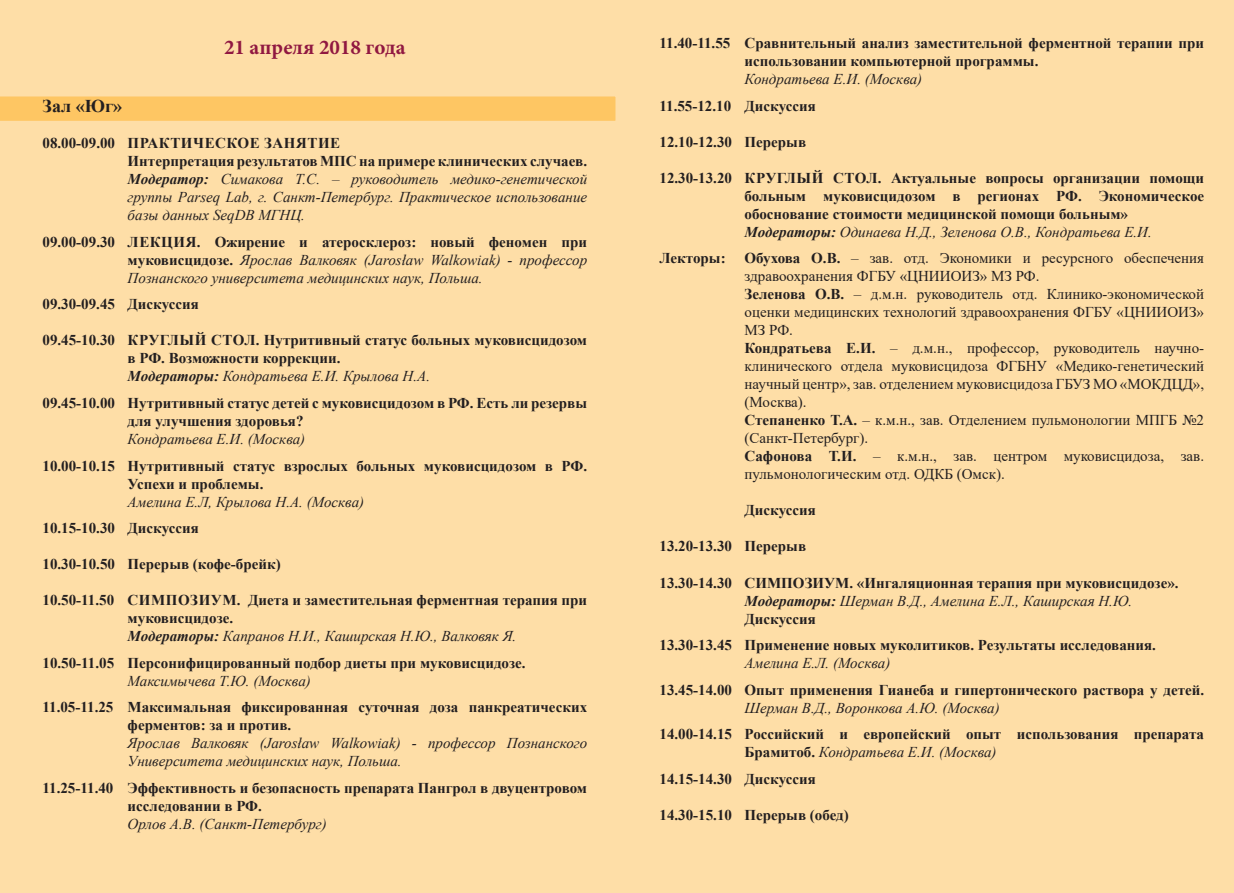
<style>
.page{position:relative;width:1234px;height:893px;background:#fff}
.page>*{position:absolute;margin:0;border:0;box-sizing:border-box;transform-origin:0 0}
.t1{font:700 21px "Minion Pro";color:#901841}
.t2{font:700 18px "Times New Roman";color:#231f20}
.t3{font:700 15px/18px "Times New Roman";color:#231f20}
.t4{font:italic 15px/18px "Times New Roman";color:#231f20}
.t5{font:15px/18px "Times New Roman";color:#231f20}
.s1{font-weight:700;font-style:normal}
.s2{font-weight:700}
.s3{font-style:italic}
.s4{font-weight:400;font-style:italic}
</style>
<div class="page">
<div style="left:0;top:0;width:1233px;height:893px;background:#fedea7"></div>
<svg style="left:0;top:96px;width:616px;height:25px;background:#fec664"></svg>
<h1 class="t1" style="left:224px;top:32px;width:183px">21 апреля 2018 года</h1>
<p class="t2" style="left:43px;top:93px;width:81px">Зал «Юг»</p>
<p class="t3" style="left:43px;top:134px;width:110px">08.00-09.00 Практическое</p>
<p class="t3" style="left:264px;top:134px;width:12px">зан</p>
<p class="t4" style="left:128px;top:134px;width:461px;text-indent:168px"><span class="s1">ятие<br>Интерпретация результатов МПС на примере клинических случаев.<br></span><span class="s2">Модератор:</span> Симакова Т.С. – руководитель медико-генетической группы Parseq Lab, г. Санкт-Петербург. Практическое использование базы данных SeqDB МГНЦ.</p>
<p class="t4" style="left:128px;top:233px;width:461px;text-align:justify;text-indent:-85px"><span class="s1">09.00-09.30 Лекция. Ожирение и атеросклероз: новый феномен при муковисцидозе.</span> Ярослав Валковяк (Jarosław Walkowiak) - профессор Познанского университета медицинских наук, Польша.</p>
<p class="t3" style="left:43px;top:295px;width:158px">09.30-09.45 Дискуссия</p>
<p class="t3" style="left:43px;top:331px;width:108px">09.45-10.30 Кругл</p>
<p class="t3" style="left:179px;top:331px;width:44px">ый стол</p>
<p class="t3" style="left:128px;top:331px;width:461px;text-indent:128px">. Нутритивный статус больных муковисцидозом в РФ. Возможности коррекции.<br><span class="s3">Модераторы:</span> <span class="s4">Кондратьева Е.И. Крылова Н.А.</span></p>
<p class="t3" style="left:128px;top:393px;width:461px;text-indent:-85px">09.45-10.00 Нутритивный статус детей с муковисцидозом в РФ. Есть ли резервы для улучшения здоровья?</p>
<p class="t4" style="left:128px;top:430px;width:179px">Кондратьева Е.И. (Москва)</p>
<p class="t3" style="left:128px;top:456px;width:461px;text-indent:-85px">10.00-10.15 Нутритивный статус взрослых больных муковисцидозом в РФ.<br>Успехи и проблемы.</p>
<p class="t4" style="left:128px;top:492px;width:238px">Амелина Е.Л, Крылова Н.А. (Москва)</p>
<p class="t3" style="left:43px;top:519px;width:158px">10.15-10.30 Дискуссия</p>
<p class="t3" style="left:43px;top:555px;width:240px">10.30-10.50 Перерыв (кофе-брейк)</p>
<p class="t3" style="left:43px;top:591px;width:110px">10.50-11.50 Симпозиум</p>
<p class="t3" style="left:237px;top:591px;width:351px">. Диета и заместительная ферментная терапия при</p>
<p class="t4" style="left:128px;top:609px;width:390px"><span class="s1">муковисцидозе.<br></span><span class="s2">Модераторы:</span> Капранов Н.И., Каширская Н.Ю., Валковяк Я.</p>
<p class="t3" style="left:43px;top:653px;width:484px">10.50-11.05 Персонифицированный подбор диеты при муковисцидозе.</p>
<p class="t4" style="left:128px;top:671px;width:185px">Максимычева Т.Ю. (Москва)</p>
<p class="t3" style="left:128px;top:698px;width:461px;text-indent:-85px">11.05-11.25 Максимальная фиксированная суточная доза панкреатических ферментов: за и против.</p>
<p class="t4" style="left:128px;top:734px;width:461px">Ярослав Валковяк (Jarosław Walkowiak) - профессор Познанского<br>Университета медицинских наук, Польша.</p>
<p class="t3" style="left:128px;top:778px;width:461px;text-indent:-85px">11.25-11.40 Эффективность и безопасность препарата Пангрол в двуцентровом исследовании в РФ.</p>
<p class="t4" style="left:128px;top:814px;width:200px">Орлов А.В. (Санкт-Петербург)</p>
<p class="t3" style="left:744px;top:34px;width:461px;text-indent:-85px">11.40-11.55 Сравнительный анализ заместительной ферментной терапии при использовании компьютерной программы.</p>
<p class="t4" style="left:744px;top:70px;width:179px">Кондратьева Е.И. (Москва)</p>
<p class="t3" style="left:659px;top:96px;width:158px">11.55-12.10 Дискуссия</p>
<p class="t3" style="left:659px;top:132px;width:148px">12.10-12.30 Перерыв</p>
<p class="t3" style="left:659px;top:168px;width:108px">12.30-13.20 Кругл</p>
<p class="t3" style="left:796px;top:168px;width:49px">ый стол</p>
<p class="t3" style="left:744px;top:168px;width:461px;text-indent:133px">. Актуальные вопросы организации помощи больным муковисцидозом в регионах РФ. Экономическое обоснование стоимости медицинской помощи больным» <span class="s3">Модераторы:</span> <span class="s4">Одинаева Н.Д., Зеленова О.В., Кондратьева Е.И.</span></p>
<p class="t3" style="left:659px;top:249px;width:68px">Лекторы:</p>
<p class="t5" style="left:744px;top:249px;width:461px"><span class="s2">Обухова О.В.</span> – зав. отд. Экономики и ресурсного обеспечения здравоохранения ФГБУ «ЦНИИОИЗ» МЗ РФ.<br><span class="s2">Зеленова О.В.</span> – д.м.н. руководитель отд. Клинико-экономической оценки медицинских технологий здравоохранения ФГБУ «ЦНИИОИЗ» МЗ РФ.<br><span class="s2">Кондратьева Е.И.</span> – д.м.н., профессор, руководитель научно&shy;клинического отдела муковисцидоза ФГБНУ «Медико-генетический научный центр», зав. отделением муковисцидоза ГБУЗ МО «МОКДЦД», (Москва).<br><span class="s2">Степаненко Т.А.</span> – к.м.н., зав. Отделением пульмонологии МПГБ №2 (Санкт-Петербург).<br><span class="s2">Сафонова Т.И.</span> – к.м.н., зав. центром муковисцидоза, зав. пульмонологическим отд. ОДКБ (Омск).</p>
<p class="t3" style="left:744px;top:501px;width:73px">Дискуссия</p>
<p class="t3" style="left:659px;top:537px;width:148px">13.20-13.30 Перерыв</p>
<p class="t3" style="left:744px;top:573px;width:435px;text-indent:-85px">13.30-14.30 СИМПОЗИУМ. «Ингаляционная терапия при муковисцидозе».<br><span class="s3">Модераторы:</span> <span class="s4">Шерман В.Д., Амелина Е.Л., Каширская Н.Ю.<br></span>Дискуссия</p>
<p class="t3" style="left:659px;top:635px;width:498px">13.30-13.45 Применение новых муколитиков. Результаты исследования.</p>
<p class="t4" style="left:744px;top:654px;width:147px">Амелина Е.Л. (Москва)</p>
<p class="t3" style="left:659px;top:680px;width:546px">13.45-14.00 Опыт применения Гианеба и гипертонического раствора у детей.</p>
<p class="t4" style="left:744px;top:698px;width:256px">Шерман В.Д., Воронкова А.Ю. (Москва)</p>
<p class="t3" style="left:744px;top:724px;width:461px;text-indent:-85px">14.00-14.15 Российский и европейский опыт использования препарата<br>Брамитоб. <span class="s4">Кондратьева Е.И. (Москва)</span></p>
<p class="t3" style="left:659px;top:769px;width:158px">14.15-14.30 Дискуссия</p>
<p class="t3" style="left:659px;top:805px;width:191px">14.30-15.10 Перерыв (обед)</p>
</div>
